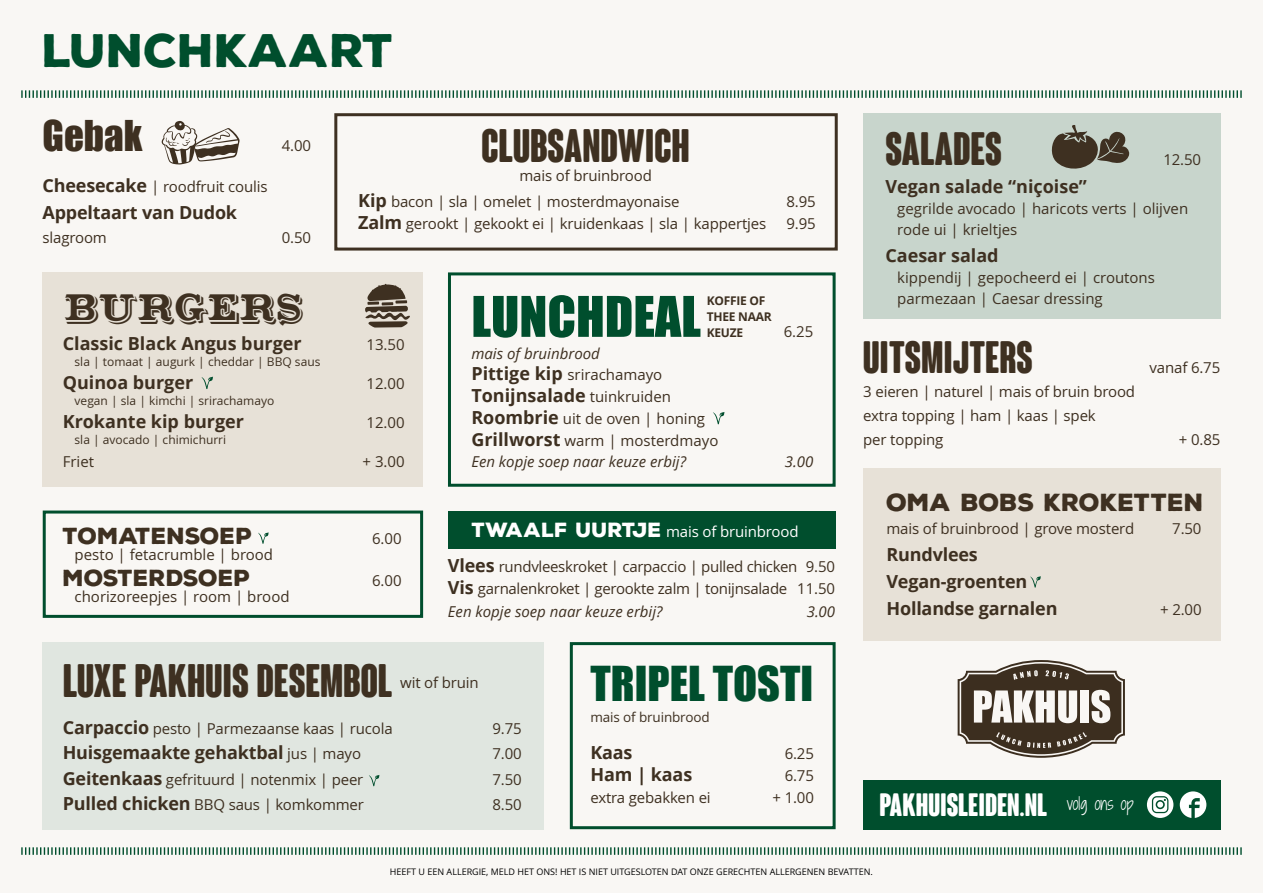
<style>
.page{position:relative;width:1263px;height:893px;background:#f9f7f4}
.page>*{position:absolute;margin:0;border:0;box-sizing:border-box;transform-origin:0 0}
.t1{font:51.75px "Impact";color:#004e2d}
.t2{font:700 condensed 45.75px "Coluna Rounded";color:#3e3021}
.t3{font:900 45.6px "Nexa Rust Sans";color:#004e2d}
.t4{font:700 condensed 45.6px "Coluna Rounded";color:#3e3021}
.t5{font:700 condensed 44.25px "Coluna Rounded";color:#3e3021}
.t6{font:44.25px "Impact";color:#004e2d}
.t7{font:39px "Impact";color:#3e3021}
.t8{font:700 condensed 31.5px "Coluna Rounded";color:#fff}
.t9{font:900 24px "Nexa Rust Sans";letter-spacing:-.005em;color:#3e3021}
.t10{font:900 22.5px "Nexa Rust Sans";color:#3e3021}
.t11{font:700 18px/27px "Open Sans";color:#3e3021}
.t12{font:300 16.8px "Shadows Into";color:#fff;scale:.9 1}
.t13{font:15px/24px "Open Sans";letter-spacing:-.01em;color:#3e3021}
.t14{font:italic 15px/21.8px "Open Sans";color:#3e3021}
.t15{font:15px "Open Sans";letter-spacing:-.01em;color:#fff}
.t16{font:15px "Outstanding";letter-spacing:-.12em;color:#3e3021}
.t17{font:13.5px "Open Sans";letter-spacing:-.01em;color:#3e3021}
.t18{font:12px "Open Sans";color:#3e3021}
.t19{font:700 12px/15.8px "Open Sans";letter-spacing:-.02em;color:#3e3021}
.t20{font:9px "Open Sans";color:#000}
.s1{font-weight:700;font-size:18px}
.s2{font-weight:700;font-style:normal;font-size:18px}
.s3{font-style:normal}
.s4{font-weight:400;font-size:15px}
.s5{font-style:italic}
.s6{font-family:"Nexa Rust Sans";font-weight:900;font-size:19.8px}
</style>
<div class="page">
<div style="left:448px;top:512px;width:388px;height:37px;background:#004e2d"></div>
<div style="left:43px;top:642px;width:500px;height:187px;background:#e0e6e0"></div>
<div style="left:863px;top:113px;width:357px;height:206px;background:#c8d5cc"></div>
<div style="left:334px;top:113px;width:504px;height:138px;border:3px solid #3e3021"></div>
<div style="left:863px;top:468px;width:357px;height:173px;background:#e7e1d7"></div>
<div style="left:570px;top:642px;width:266px;height:187px;border:3px solid #004e2d"></div>
<div style="left:43px;top:510px;width:380px;height:108px;border:3px solid #004e2d"></div>
<div style="left:448px;top:272px;width:388px;height:215px;border:3px solid #004e2d"></div>
<svg style="left:369px;top:775px;width:10px;height:11px"></svg>
<svg style="left:161px;top:121px;width:79px;height:44px"></svg>
<svg style="left:1051px;top:125px;width:78px;height:44px"></svg>
<svg style="left:1030px;top:576px;width:11px;height:12px"></svg>
<div style="left:863px;top:780px;width:357px;height:49px;background:#004e2d"></div>
<svg style="left:1180px;top:791px;width:26px;height:27px"></svg>
<svg style="left:1147px;top:791px;width:26px;height:27px"></svg>
<svg style="left:21px;top:90px;width:1221px;height:8px"></svg>
<svg style="left:21px;top:847px;width:1221px;height:8px"></svg>
<div style="left:43px;top:272px;width:380px;height:215px;background:#e7e1d7"></div>
<svg style="left:365px;top:284px;width:45px;height:44px"></svg>
<svg style="left:958px;top:660px;width:167px;height:98px"></svg>
<svg style="left:201px;top:377px;width:12px;height:12px"></svg>
<svg style="left:713px;top:412px;width:12px;height:12px"></svg>
<svg style="left:258px;top:532px;width:11px;height:12px"></svg>
<h3 class="t3" style="left:43px;top:19px;width:353px">LUNCHKAART</h3>
<h3 class="t7" style="left:43px;top:106px;width:101px">Gebak</h3>
<p class="t13" style="left:282px;top:134px;width:31px">4.00</p>
<p class="t13" style="left:43px;top:175px;width:227px"><span class="s1">Cheesecake</span> | roodfruit coulis</p>
<p class="t11" style="left:43px;top:198px;width:196px">Appeltaart van Dudok</p>
<p class="t13" style="left:43px;top:226px;width:66px">slagroom</p>
<p class="t13" style="left:282px;top:226px;width:31px">0.50</p>
<h2 class="t2" style="left:482px;top:121px;width:209px">CLUBSANDWICH</h2>
<p class="t13" style="left:519px;top:164px;width:134px">mais of bruinbrood</p>
<p class="t13" style="left:358px;top:190px;width:323px"><span class="s1">Kip</span> bacon | sla | omelet | mosterdmayonaise</p>
<p class="t13" style="left:786px;top:190px;width:31px">8.95</p>
<p class="t13" style="left:358px;top:212px;width:409px"><span class="s1">Zalm</span> gerookt | gekookt ei | kruidenkaas | sla | kappertjes</p>
<p class="t13" style="left:786px;top:212px;width:31px">9.95</p>
<p class="t16" style="left:63px;top:306px;width:242px">BURGERS</p>
<p class="t11" style="left:63px;top:329px;width:240px">Classic Black Angus burger</p>
<p class="t13" style="left:366px;top:333px;width:40px">13.50</p>
<p class="t18" style="left:75px;top:355px;width:247px">sla | tomaat | augurk | cheddar | BBQ saus</p>
<p class="t11" style="left:63px;top:368px;width:132px">Quinoa burger</p>
<p class="t13" style="left:366px;top:372px;width:40px">12.00</p>
<p class="t18" style="left:75px;top:394px;width:201px">vegan | sla | kimchi | srirachamayo</p>
<p class="t11" style="left:63px;top:407px;width:183px">Krokante kip burger</p>
<p class="t13" style="left:366px;top:411px;width:40px">12.00</p>
<p class="t18" style="left:75px;top:433px;width:153px">sla | avocado | chimichurri</p>
<p class="t13" style="left:63px;top:450px;width:33px">Friet</p>
<p class="t13" style="left:363px;top:450px;width:44px">+ 3.00</p>
<h3 class="t10" style="left:63px;top:520px;width:191px">TOMATENSOEP</h3>
<p class="t13" style="left:372px;top:526px;width:31px">6.00</p>
<p class="t13" style="left:75px;top:543px;width:200px">pesto | fetacrumble | brood</p>
<h3 class="t10" style="left:63px;top:562px;width:189px">MOSTERDSOEP</h3>
<p class="t13" style="left:372px;top:568px;width:31px">6.00</p>
<p class="t13" style="left:75px;top:585px;width:216px">chorizoreepjes | room | brood</p>
<h1 class="t1" style="left:471px;top:276px;width:231px">LUNCHDEAL</h1>
<p class="t19" style="left:707px;top:293px;width:67px">KOFFIE OF<br>THEE NAAR<br>KEUZE</p>
<p class="t14" style="left:471px;top:342px;width:192px">mais of bruinbrood<br><span class="s2">Pittige kip</span> <span class="s3">srirachamayo</span></p>
<p class="t11" style="left:471px;top:382px;width:201px">Tonijnsalade <span class="s4">tuinkruiden</span></p>
<p class="t13" style="left:471px;top:408px;width:249px;line-height:21.8px"><span class="s1">Roombrie</span> uit de oven | honing<br><span class="s1">Grillworst</span> warm | mosterdmayo<br><span class="s5">Een kopje soep naar keuze erbij?</span></p>
<p class="t13" style="left:784px;top:320px;width:31px">6.25</p>
<p class="t14" style="left:785px;top:451px;width:30px">3.00</p>
<p class="t15" style="left:472px;top:523px;width:328px"><span class="s6">TWAALF UURTJE</span> mais of bruinbrood</p>
<p class="t13" style="left:448px;top:555px;width:389px;line-height:22.5px;text-align:justify"><span class="s1">Vlees</span> rundvleeskroket | carpaccio | pulled chicken 9.50<br><span class="s1">Vis</span> garnalenkroket | gerookte zalm | tonijnsalade 11.50<br><span class="s5">Een kopje soep naar keuze erbij?</span></p>
<p class="t14" style="left:807px;top:600px;width:30px">3.00</p>
<h3 class="t4" style="left:885px;top:124px;width:118px">SALADES</h3>
<p class="t11" style="left:885px;top:173px;width:203px">Vegan salade “niçoise”</p>
<p class="t13" style="left:897px;top:199px;width:292px;line-height:21px">gegrilde avocado | haricots verts | olijven rode ui | krieltjes</p>
<p class="t11" style="left:885px;top:242px;width:115px">Caesar salad</p>
<p class="t13" style="left:897px;top:268px;width:259px;line-height:21px">kippendij | gepocheerd ei | croutons parmezaan | Caesar dressing</p>
<p class="t13" style="left:1163px;top:148px;width:39px">12.50</p>
<h3 class="t5" style="left:863px;top:333px;width:171px">UITSMIJTERS</h3>
<p class="t13" style="left:863px;top:380px;width:273px">3 eieren | naturel | mais of bruin brood extra topping | ham | kaas | spek<br>per topping</p>
<p class="t13" style="left:1149px;top:356px;width:72px">vanaf 6.75</p>
<p class="t13" style="left:1179px;top:428px;width:43px">+ 0.85</p>
<h3 class="t9" style="left:886px;top:486px;width:319px">OMA BOBS KROKETTEN</h3>
<p class="t13" style="left:886px;top:516px;width:249px">mais of bruinbrood | grove mosterd</p>
<p class="t13" style="left:1172px;top:516px;width:31px">7.50</p>
<p class="t11" style="left:886px;top:540px;width:173px">Rundvlees<br>Vegan-groenten<br>Hollandse garnalen</p>
<p class="t13" style="left:1160px;top:597px;width:43px">+ 2.00</p>
<h2 class="t2" style="left:63px;top:656px;width:331px">LUXE PAKHUIS DESEMBOL</h2>
<p class="t13" style="left:400px;top:671px;width:80px">wit of bruin</p>
<p class="t13" style="left:63px;top:716px;width:331px"><span class="s1">Carpaccio</span> pesto | Parmezaanse kaas | rucola</p>
<p class="t13" style="left:492px;top:716px;width:31px">9.75</p>
<p class="t11" style="left:63px;top:739px;width:300px">Huisgemaakte gehaktbal <span class="s4">jus | mayo</span></p>
<p class="t13" style="left:492px;top:742px;width:31px">7.00</p>
<p class="t13" style="left:63px;top:767px;width:302px"><span class="s1">Geitenkaas</span> gefrituurd | notenmix | peer</p>
<p class="t13" style="left:492px;top:767px;width:31px">7.50</p>
<p class="t13" style="left:63px;top:793px;width:303px"><span class="s1">Pulled chicken</span> BBQ saus | komkommer</p>
<p class="t13" style="left:492px;top:793px;width:31px">8.50</p>
<h3 class="t6" style="left:590px;top:649px;width:224px">TRIPEL TOSTI</h3>
<p class="t17" style="left:590px;top:709px;width:121px">mais of bruinbrood</p>
<p class="t11" style="left:590px;top:739px;width:44px">Kaas</p>
<p class="t13" style="left:785px;top:742px;width:31px">6.25</p>
<p class="t11" style="left:590px;top:761px;width:103px">Ham | kaas</p>
<p class="t13" style="left:785px;top:764px;width:31px">6.75</p>
<p class="t13" style="left:590px;top:786px;width:122px">extra gebakken ei</p>
<p class="t13" style="left:772px;top:786px;width:43px">+ 1.00</p>
<p class="t12" style="left:1067px;top:791px;width:76px">volg ons op</p>
<h3 class="t8" style="left:879px;top:787px;width:169px">PAKHUISLEIDEN.NL</h3>
<p class="t20" style="left:390px;top:867px;width:484px">HEEFT U EEN ALLERGIE, MELD HET ONS! HET IS NIET UITGESLOTEN DAT ONZE GERECHTEN ALLERGENEN BEVATTEN.</p>
</div>
